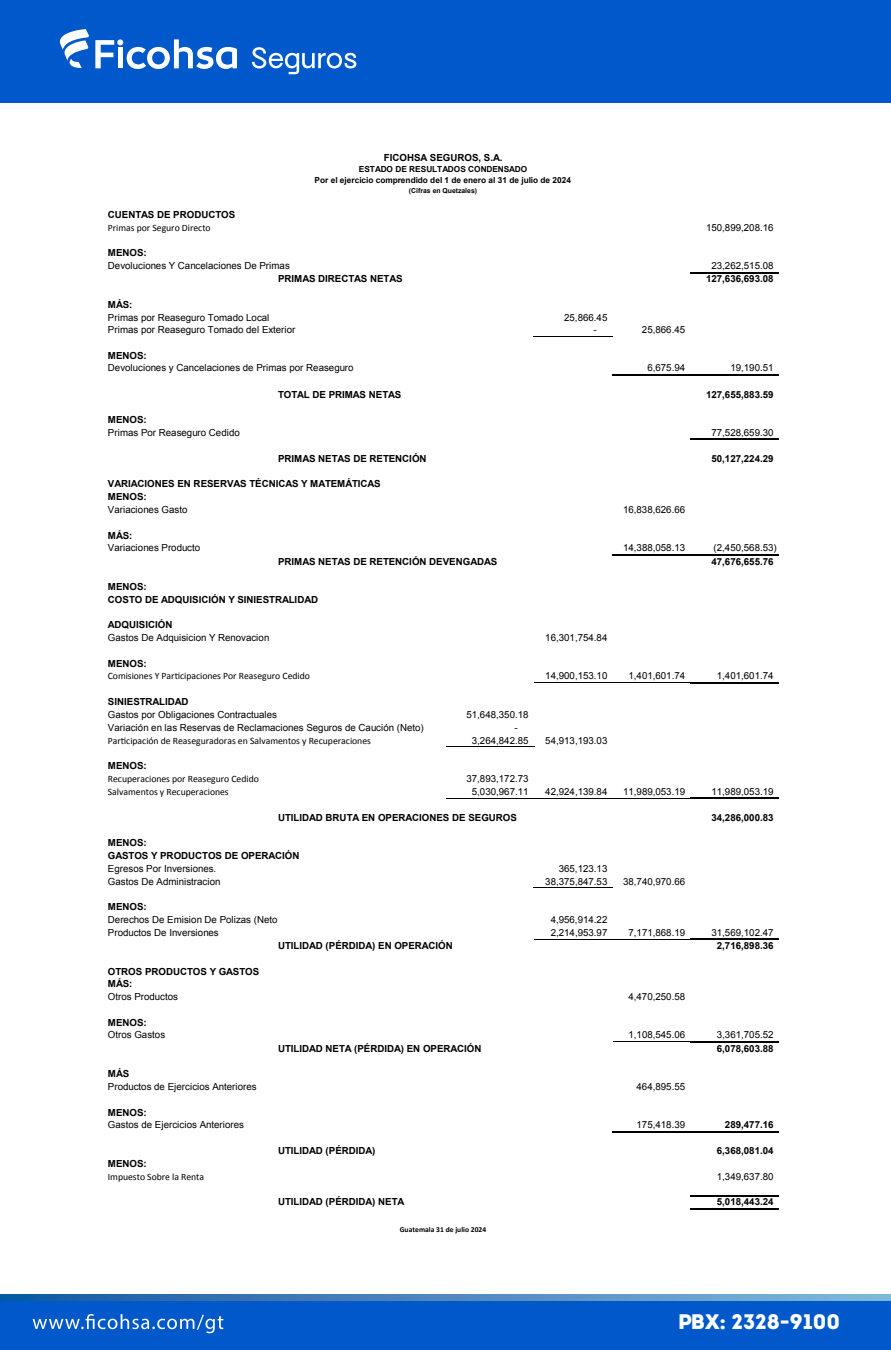
<style>
.page{position:relative;width:891px;height:1350px;background:#fff}
.page>*{position:absolute;margin:0;border:0;box-sizing:border-box;transform-origin:0 0}
.t1{font:900 21px "Intro";color:#fff}
.t2{font:9.75px "Arial";color:#000}
.t3{font:700 9.75px/12.8px "Arial";color:#000}
.t4{font:9.75px "Calibri";color:#000}
.t5{font:700 8.25px "Arial";color:#000}
.t6{font:700 7.5px "Calibri";letter-spacing:-.005em;color:#000}
.t7{font:700 6.9px "Arial";letter-spacing:-.005em;color:#000}
</style>
<div class="page">
<div style="left:0;top:0;width:891px;height:103px;background:#0058cb"></div>
<div style="left:0;top:1296px;width:891px;height:54px;background:#0058cb"></div>
<svg style="left:0;top:1294px;width:891px;height:7px"></svg>
<svg style="left:33px;top:1314px;width:190px;height:19px"></svg>
<svg style="left:252px;top:47px;width:104px;height:27px"></svg>
<svg style="left:59px;top:29px;width:30px;height:39px"></svg>
<svg style="left:95px;top:39px;width:142px;height:30px"></svg>
<hr style="left:534px;top:683px;width:157px;height:1px;background:#000">
<hr style="left:446px;top:798px;width:245px;height:1px;background:#000">
<hr style="left:534px;top:939px;width:157px;height:1px;background:#000">
<hr style="left:613px;top:1042px;width:78px;height:1px;background:#000">
<hr style="left:691px;top:272px;width:88px;height:1px;background:#000">
<hr style="left:534px;top:336px;width:79px;height:1px;background:#000">
<hr style="left:613px;top:375px;width:166px;height:1px;background:#000">
<hr style="left:691px;top:439px;width:88px;height:1px;background:#000">
<hr style="left:613px;top:554px;width:166px;height:2px;background:#000">
<hr style="left:691px;top:682px;width:88px;height:2px;background:#000">
<hr style="left:446px;top:747px;width:88px;height:1px;background:#000">
<hr style="left:691px;top:798px;width:88px;height:1px;background:#000">
<hr style="left:534px;top:887px;width:79px;height:1px;background:#000">
<hr style="left:691px;top:939px;width:88px;height:1px;background:#000">
<hr style="left:691px;top:1041px;width:88px;height:2px;background:#000">
<hr style="left:613px;top:1131px;width:166px;height:2px;background:#000">
<hr style="left:691px;top:1196px;width:88px;height:1px;background:#000">
<hr style="left:691px;top:1208px;width:88px;height:1px;background:#000">
<hr style="left:691px;top:1210px;width:88px;height:1px;background:#000">
<p class="t3" style="left:384px;top:151px;width:120px">FICOHSA SEGUROS, S.A.</p>
<p class="t5" style="left:359px;top:163px;width:170px">ESTADO DE RESULTADOS CONDENSADO</p>
<p class="t5" style="left:314px;top:175px;width:258px">Por el ejercicio comprendido del 1 de enero al 31 de julio de 2024</p>
<p class="t7" style="left:409px;top:186px;width:70px">(Cifras en Quetzales)</p>
<p class="t3" style="left:108px;top:208px;width:129px">CUENTAS DE PRODUCTOS</p>
<p class="t4" style="left:108px;top:221px;width:104px">Primas por Seguro Directo</p>
<p class="t2" style="left:706px;top:221px;width:69px">150,899,208.16</p>
<p class="t3" style="left:108px;top:247px;width:40px">MENOS:</p>
<p class="t2" style="left:108px;top:259px;width:183px">Devoluciones Y Cancelaciones De Primas</p>
<p class="t2" style="left:711px;top:259px;width:64px">23,262,515.08</p>
<p class="t3" style="left:278px;top:273px;width:126px">PRIMAS DIRECTAS NETAS</p>
<p class="t3" style="left:706px;top:273px;width:69px">127,636,693.08</p>
<p class="t3" style="left:108px;top:298px;width:26px">MÁS:</p>
<p class="t2" style="left:108px;top:311px;width:163px">Primas por Reaseguro Tomado Local</p>
<p class="t2" style="left:564px;top:311px;width:45px">25,866.45</p>
<p class="t2" style="left:108px;top:324px;width:189px">Primas por Reaseguro Tomado del Exterior</p>
<p class="t2" style="left:593px;top:324px;width:5px">-</p>
<p class="t2" style="left:642px;top:324px;width:45px">25,866.45</p>
<p class="t3" style="left:108px;top:349px;width:40px">MENOS:</p>
<p class="t2" style="left:108px;top:362px;width:247px">Devoluciones y Cancelaciones de Primas por Reaseguro</p>
<p class="t2" style="left:647px;top:362px;width:39px">6,675.94</p>
<p class="t2" style="left:730px;top:362px;width:45px">19,190.51</p>
<p class="t3" style="left:278px;top:388px;width:125px">TOTAL DE PRIMAS NETAS</p>
<p class="t3" style="left:706px;top:388px;width:69px">127,655,883.59</p>
<p class="t3" style="left:108px;top:414px;width:40px">MENOS:</p>
<p class="t2" style="left:108px;top:426px;width:133px">Primas Por Reaseguro Cedido</p>
<p class="t2" style="left:711px;top:426px;width:64px">77,528,659.30</p>
<p class="t3" style="left:278px;top:452px;width:150px">PRIMAS NETAS DE RETENCIÓN</p>
<p class="t3" style="left:711px;top:452px;width:64px">50,127,224.29</p>
<p class="t3" style="left:108px;top:478px;width:274px">VARIACIONES EN RESERVAS TÉCNICAS Y MATEMÁTICAS<br>MENOS:</p>
<p class="t2" style="left:108px;top:503px;width:81px">Variaciones Gasto</p>
<p class="t2" style="left:623px;top:503px;width:64px">16,838,626.66</p>
<p class="t3" style="left:108px;top:529px;width:26px">MÁS:</p>
<p class="t2" style="left:108px;top:541px;width:94px">Variaciones Producto</p>
<p class="t2" style="left:623px;top:541px;width:64px">14,388,058.13</p>
<p class="t2" style="left:714px;top:541px;width:65px">(2,450,568.53)</p>
<p class="t3" style="left:278px;top:555px;width:221px">PRIMAS NETAS DE RETENCIÓN DEVENGADAS</p>
<p class="t3" style="left:711px;top:555px;width:64px">47,676,655.76</p>
<p class="t3" style="left:108px;top:581px;width:212px">MENOS:<br>COSTO DE ADQUISICIÓN Y SINIESTRALIDAD</p>
<p class="t3" style="left:108px;top:619px;width:66px">ADQUISICIÓN</p>
<p class="t2" style="left:108px;top:631px;width:163px">Gastos De Adquisicion Y Renovacion</p>
<p class="t2" style="left:545px;top:631px;width:64px">16,301,754.84</p>
<p class="t3" style="left:108px;top:657px;width:40px">MENOS:</p>
<p class="t4" style="left:108px;top:670px;width:204px">Comisiones Y Participaciones Por Reaseguro Cedido</p>
<p class="t2" style="left:545px;top:669px;width:64px">14,900,153.10</p>
<p class="t2" style="left:628px;top:669px;width:58px">1,401,601.74</p>
<p class="t2" style="left:717px;top:669px;width:58px">1,401,601.74</p>
<p class="t3" style="left:108px;top:696px;width:82px">SINIESTRALIDAD</p>
<p class="t2" style="left:108px;top:708px;width:171px">Gastos por Obligaciones Contractuales</p>
<p class="t2" style="left:466px;top:708px;width:64px">51,648,350.18</p>
<p class="t2" style="left:108px;top:721px;width:317px">Variación en las Reservas de Reclamaciones Seguros de Caución (Neto)</p>
<p class="t2" style="left:514px;top:721px;width:5px">-</p>
<p class="t4" style="left:108px;top:734px;width:265px">Participación de Reaseguradoras en Salvamentos y Recuperaciones</p>
<p class="t2" style="left:472px;top:734px;width:58px">3,264,842.85</p>
<p class="t2" style="left:545px;top:734px;width:64px">54,913,193.03</p>
<p class="t3" style="left:108px;top:760px;width:40px">MENOS:</p>
<p class="t4" style="left:108px;top:773px;width:153px">Recuperaciones por Reaseguro Cedido</p>
<p class="t2" style="left:466px;top:772px;width:64px">37,893,172.73</p>
<p class="t4" style="left:108px;top:785px;width:122px">Salvamentos y Recuperaciones</p>
<p class="t2" style="left:472px;top:785px;width:58px">5,030,967.11</p>
<p class="t2" style="left:545px;top:785px;width:64px">42,924,139.84</p>
<p class="t2" style="left:623px;top:785px;width:64px">11,989,053.19</p>
<p class="t2" style="left:711px;top:785px;width:64px">11,989,053.19</p>
<p class="t3" style="left:278px;top:811px;width:240px">UTILIDAD BRUTA EN OPERACIONES DE SEGUROS</p>
<p class="t3" style="left:711px;top:811px;width:64px">34,286,000.83</p>
<p class="t3" style="left:108px;top:837px;width:193px">MENOS:<br>GASTOS Y PRODUCTOS DE OPERACIÓN</p>
<p class="t2" style="left:108px;top:862px;width:110px">Egresos Por Inversiones.</p>
<p class="t2" style="left:559px;top:862px;width:50px">365,123.13</p>
<p class="t2" style="left:108px;top:875px;width:114px">Gastos De Administracion</p>
<p class="t2" style="left:545px;top:875px;width:64px">38,375,847.53</p>
<p class="t2" style="left:623px;top:875px;width:64px">38,740,970.66</p>
<p class="t3" style="left:108px;top:901px;width:40px">MENOS:</p>
<p class="t2" style="left:108px;top:913px;width:171px">Derechos De Emision De Polizas (Neto</p>
<p class="t2" style="left:551px;top:913px;width:58px">4,956,914.22</p>
<p class="t2" style="left:108px;top:926px;width:112px">Productos De Inversiones</p>
<p class="t2" style="left:551px;top:926px;width:58px">2,214,953.97</p>
<p class="t2" style="left:628px;top:926px;width:58px">7,171,868.19</p>
<p class="t2" style="left:711px;top:926px;width:64px">31,569,102.47</p>
<p class="t3" style="left:278px;top:940px;width:176px">UTILIDAD (PÉRDIDA) EN OPERACIÓN</p>
<p class="t3" style="left:717px;top:940px;width:58px">2,716,898.36</p>
<p class="t3" style="left:108px;top:965px;width:153px">OTROS PRODUCTOS Y GASTOS<br>MÁS:</p>
<p class="t2" style="left:108px;top:990px;width:72px">Otros Productos</p>
<p class="t2" style="left:628px;top:990px;width:58px">4,470,250.58</p>
<p class="t3" style="left:108px;top:1016px;width:40px">MENOS:</p>
<p class="t2" style="left:108px;top:1028px;width:59px">Otros Gastos</p>
<p class="t2" style="left:628px;top:1028px;width:58px">1,108,545.06</p>
<p class="t2" style="left:717px;top:1028px;width:58px">3,361,705.52</p>
<p class="t3" style="left:278px;top:1042px;width:205px">UTILIDAD NETA (PÉRDIDA) EN OPERACIÓN</p>
<p class="t3" style="left:717px;top:1042px;width:58px">6,078,603.88</p>
<p class="t3" style="left:108px;top:1068px;width:23px">MÁS</p>
<p class="t2" style="left:108px;top:1080px;width:150px">Productos de Ejercicios Anteriores</p>
<p class="t2" style="left:637px;top:1080px;width:50px">464,895.55</p>
<p class="t3" style="left:108px;top:1106px;width:40px">MENOS:</p>
<p class="t2" style="left:108px;top:1118px;width:138px">Gastos de Ejercicios Anteriores</p>
<p class="t2" style="left:637px;top:1118px;width:50px">175,418.39</p>
<p class="t3" style="left:725px;top:1119px;width:50px">289,477.16</p>
<p class="t3" style="left:278px;top:1145px;width:99px">UTILIDAD (PÉRDIDA)</p>
<p class="t3" style="left:717px;top:1145px;width:58px">6,368,081.04</p>
<p class="t3" style="left:108px;top:1158px;width:40px">MENOS:</p>
<p class="t4" style="left:108px;top:1170px;width:98px">Impuesto Sobre la Renta</p>
<p class="t2" style="left:717px;top:1170px;width:58px">1,349,637.80</p>
<p class="t3" style="left:278px;top:1196px;width:128px">UTILIDAD (PÉRDIDA) NETA</p>
<p class="t3" style="left:717px;top:1196px;width:58px">5,018,443.24</p>
<p class="t6" style="left:400px;top:1225px;width:88px">Guatemala 31 de julio 2024</p>
<h1 class="t1" style="left:678px;top:1308px;width:163px">PBX: 2328-9100</h1>
</div>
